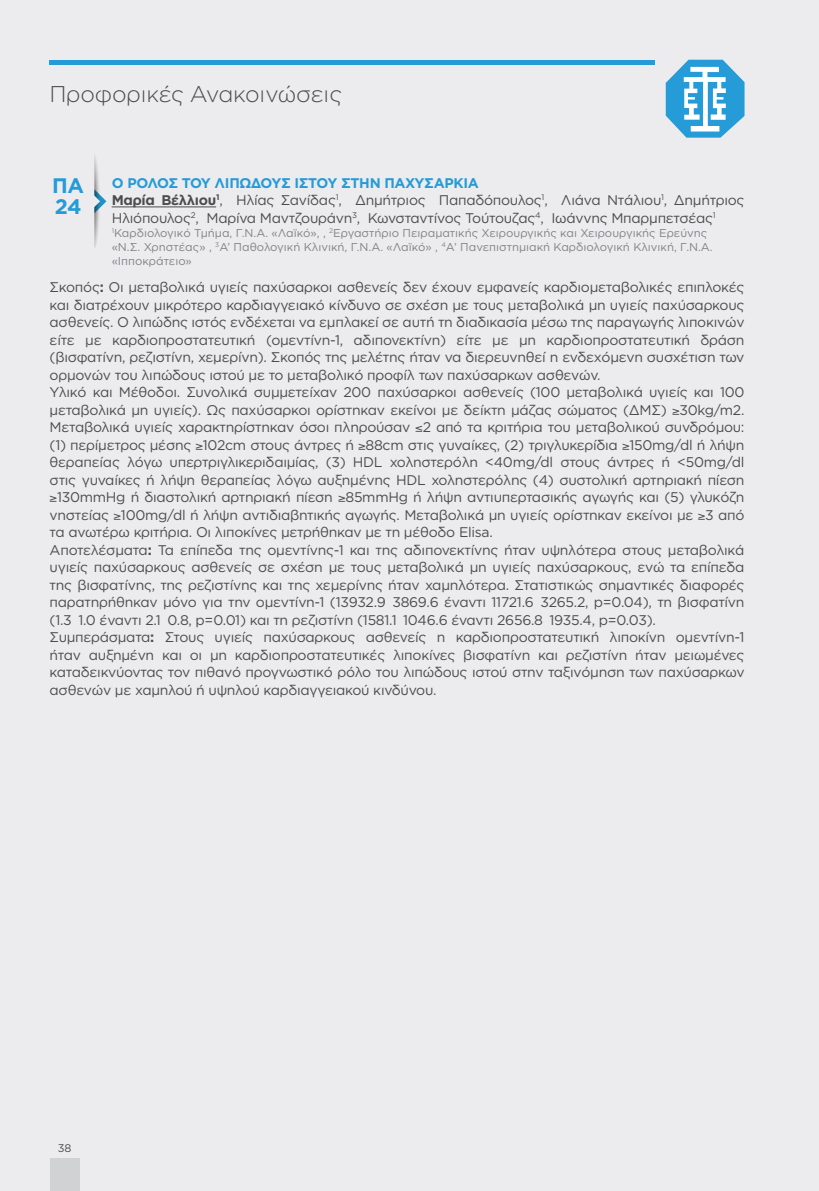
<style>
.page{position:relative;width:819px;height:1191px;background:#ececee}
.page>*{position:absolute;margin:0;border:0;box-sizing:border-box;transform-origin:0 0}
.t1{font:300 22.75px "Gotham Greek";letter-spacing:-.02em;color:#4b4c4d}
.t2{font:700 21px/21px "Gotham Greek";color:#259bd7}
.t3{font:14px/17.5px "Gotham Greek";letter-spacing:-.02em;color:#4b4c4d}
.t4{font:11.38px/14px "Gotham Greek";color:#808285}
.t5{font:11.03px "Gotham Greek";color:#4b4c4d}
.s1{font-weight:700;color:#259bd7}
.s2{font-weight:700}
</style>
<div class="page">
<div style="left:50px;top:1158px;width:29px;height:33px;background:#d1d2d4"></div>
<hr style="left:50px;top:60px;width:605px;height:4px;background:#259bd7">
<svg style="left:665px;top:60px;width:79px;height:78px"></svg>
<hr style="left:112px;top:207px;width:104px;height:1px;background:#4b4c4d">
<svg style="left:94px;top:155px;width:12px;height:93px"></svg>
<h1 class="t1" style="left:50px;top:82px;width:294px">Προφορικές Ανακοινώσεις</h1>
<h2 class="t2" style="left:52px;top:175px;width:33px">ΠΑ<br>24</h2>
<p class="t3" style="left:112px;top:174px;width:634px"><span class="s1">Ο ΡΟΛΟΣ ΤΟΥ ΛΙΠΩΔΟΥΣ ΙΣΤΟΥ ΣΤΗΝ ΠΑΧΥΣΑΡΚΙΑ<br></span><span class="s2">Μαρία Βέλλιου</span><sup>1</sup>, Ηλίας Σανίδας<sup>1</sup>, Δημήτριος Παπαδόπουλος<sup>1</sup>, Λιάνα Ντάλιου<sup>1</sup>, Δημήτριος<br>Ηλιόπουλος<sup>2</sup>, Μαρίνα Μαντζουράνη<sup>3</sup>, Κωνσταντίνος Τούτουζας<sup>4</sup>, Ιωάννης Μπαρμπετσέας<sup>1</sup></p>
<p class="t4" style="left:112px;top:225px;width:602px"><sup>1</sup>Καρδιολογικό Τμήμα, Γ.Ν.Α. «Λαϊκό», , <sup>2</sup>Εργαστήριο Πειραματικής Χειρουργικής και Χειρουργικής Ερεύνης «Ν.Σ. Χρηστέας» , <sup>3</sup>Α’ Παθολογική Κλινική, Γ.Ν.Α. «Λαϊκό» , <sup>4</sup>Α’ Πανεπιστημιακή Καρδιολογική Κλινική, Γ.Ν.Α. «Ιπποκράτειο»</p>
<p class="t3" style="left:50px;top:278px;width:696px">Σκοπός<span class="s2">:</span> Οι μεταβολικά υγιείς παχύσαρκοι ασθενείς δεν έχουν εμφανείς καρδιομεταβολικές επιπλοκές και διατρέχουν μικρότερο καρδιαγγειακό κίνδυνο σε σχέση με τους μεταβολικά μη υγιείς παχύσαρκους ασθενείς. Ο λιπώδης ιστός ενδέχεται να εμπλακεί σε αυτή τη διαδικασία μέσω της παραγωγής λιποκινών είτε με καρδιοπροστατευτική (ομεντίνη-1, αδιπονεκτίνη) είτε με μη καρδιοπροστατευτική δράση (βισφατίνη, ρεζιστίνη, χεμερίνη). Σκοπός της μελέτης ήταν να διερευνηθεί η ενδεχόμενη συσχέτιση των ορμονών του λιπώδους ιστού με το μεταβολικό προφίλ των παχύσαρκων ασθενών.<br>Υλικό και Μέθοδοι. Συνολικά συμμετείχαν 200 παχύσαρκοι ασθενείς (100 μεταβολικά υγιείς και 100 μεταβολικά μη υγιείς). Ως παχύσαρκοι ορίστηκαν εκείνοι με δείκτη μάζας σώματος (ΔΜΣ) ≥30kg/m2.<br>Μεταβολικά υγιείς χαρακτηρίστηκαν όσοι πληρούσαν ≤2 από τα κριτήρια του μεταβολικού συνδρόμου: (1) περίμετρος μέσης ≥102cm στους άντρες ή ≥88cm στις γυναίκες, (2) τριγλυκερίδια ≥150mg/dl ή λήψη θεραπείας λόγω υπερτριγλικεριδαιμίας, (3) HDL χοληστερόλη &lt;40mg/dl στους άντρες ή &lt;50mg/dl στις γυναίκες ή λήψη θεραπείας λόγω αυξημένης HDL χοληστερόλης (4) συστολική αρτηριακή πίεση ≥130mmHg ή διαστολική αρτηριακή πίεση ≥85mmHg ή λήψη αντιυπερτασικής αγωγής και (5) γλυκόζη νηστείας ≥100mg/dl ή λήψη αντιδιαβητικής αγωγής. Μεταβολικά μη υγιείς ορίστηκαν εκείνοι με ≥3 από τα ανωτέρω κριτήρια. Οι λιποκίνες μετρήθηκαν με τη μέθοδο Elisa.<br>Αποτελέσματα<span class="s2">:</span> Τα επίπεδα της ομεντίνης-1 και της αδιπονεκτίνης ήταν υψηλότερα στους μεταβολικά υγιείς παχύσαρκους ασθενείς σε σχέση με τους μεταβολικά μη υγιείς παχύσαρκους, ενώ τα επίπεδα της βισφατίνης, της ρεζιστίνης και της χεμερίνης ήταν χαμηλότερα. Στατιστικώς σημαντικές διαφορές παρατηρήθηκαν μόνο για την ομεντίνη-1 (13932.9 3869.6 έναντι 11721.6 3265.2, p=0.04), τη βισφατίνη (1.3 1.0 έναντι 2.1 0.8, p=0.01) και τη ρεζιστίνη (1581.1 1046.6 έναντι 2656.8 1935.4, p=0.03).<br>Συμπεράσματα<span class="s2">:</span> Στους υγιείς παχύσαρκους ασθενείς η καρδιοπροστατευτική λιποκίνη ομεντίνη-1 ήταν αυξημένη και οι μη καρδιοπροστατευτικές λιποκίνες βισφατίνη και ρεζιστίνη ήταν μειωμένες καταδεικνύοντας τον πιθανό προγνωστικό ρόλο του λιπώδους ιστού στην ταξινόμηση των παχύσαρκων ασθενών με χαμηλού ή υψηλού καρδιαγγειακού κινδύνου.</p>
<p class="t5" style="left:58px;top:1142px;width:15px">38</p>
</div>
